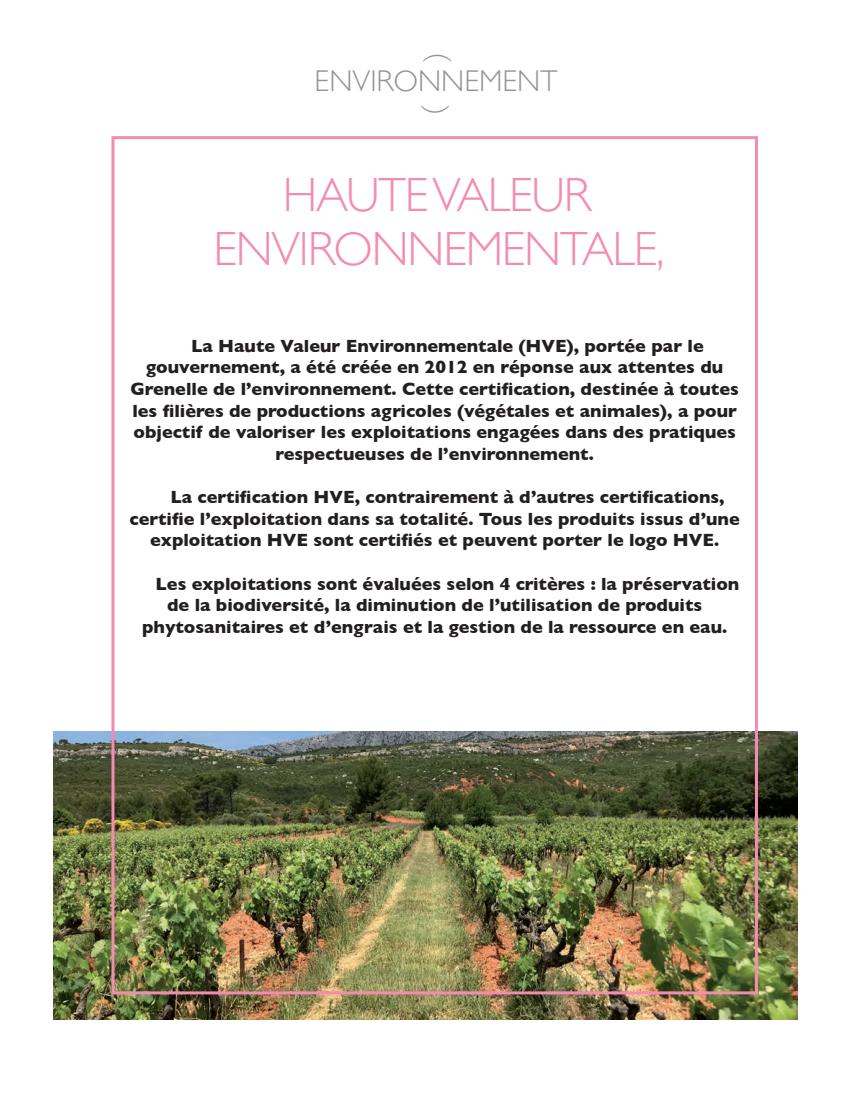
<style>
.page{position:relative;width:851px;height:1106px;background:#fff}
.page>*{position:absolute;margin:0;border:0;box-sizing:border-box;transform-origin:0 0}
.t1{font:300 48px/54px "Gill Sans";letter-spacing:-.025em;color:#f38cb2;text-align:center}
.t2{font:300 30px/25.5px "Gill Sans";color:#939598;text-align:center}
.t3{font:700 18px "Gill Sans";color:#231f20}
</style>
<div class="page">
<img style="left:53px;top:731px;width:744px;height:288px">
<div style="left:111px;top:136px;width:646px;height:858px;border:3px solid #f38cb2"></div>
<h2 class="t2" style="left:314px;top:41px;width:244px">︵<br>ENVIRONNEMENT ︶</h2>
<h1 class="t1" style="left:213px;top:166px;width:452px">HAUTE VALEUR<br>ENVIRONNEMENTALE,</h1>
<p class="t3" style="left:191px;top:331px;width:514px">La Haute Valeur Environnementale (HVE), portée par le</p>
<p class="t3" style="left:146px;top:353px;width:578px">gouvernement, a été créée en 2012 en réponse aux attentes du</p>
<p class="t3" style="left:130px;top:374px;width:609px">Grenelle de l’environnement. Cette certification, destinée à toutes</p>
<p class="t3" style="left:132px;top:396px;width:606px">les filières de productions agricoles (végétales et animales), a pour</p>
<p class="t3" style="left:133px;top:418px;width:604px">objectif de valoriser les exploitations engagées dans des pratiques</p>
<p class="t3" style="left:275px;top:439px;width:319px">respectueuses de l’environnement.</p>
<p class="t3" style="left:170px;top:482px;width:555px">La certification HVE, contrairement à d’autres certifications,</p>
<p class="t3" style="left:130px;top:504px;width:611px">certifie l’exploitation dans sa totalité. Tous les produits issus d’une</p>
<p class="t3" style="left:150px;top:526px;width:570px">exploitation HVE sont certifiés et peuvent porter le logo HVE.</p>
<p class="t3" style="left:155px;top:569px;width:585px">Les exploitations sont évaluées selon 4 critères : la préservation</p>
<p class="t3" style="left:167px;top:590px;width:536px">de la biodiversité, la diminution de l’utilisation de produits</p>
<p class="t3" style="left:142px;top:612px;width:586px">phytosanitaires et d’engrais et la gestion de la ressource en eau.</p>
</div>
